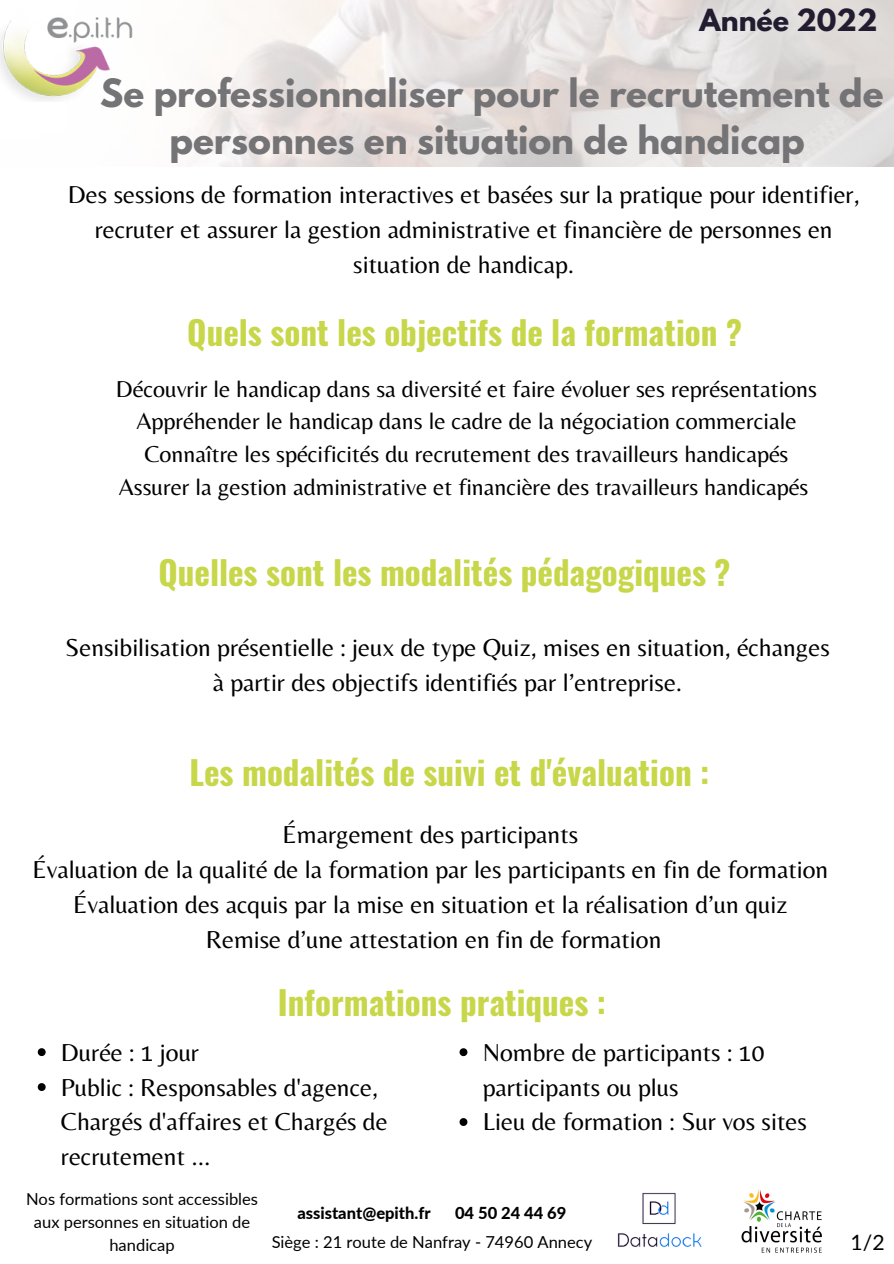
<style>
.page{position:relative;width:894px;height:1264px;background:#fff}
.page>*{position:absolute;margin:0;border:0;box-sizing:border-box;transform-origin:0 0}
.t1{font:700 34.5px/47.2px "League Spartan";color:#747376;text-align:center}
.t2{font:700 33px "Oswald";color:#c7d749}
.t3{font:700 27px "League Spartan";color:#221c30}
.t4{font:25.5px/35px "Belleza";color:#000;text-align:center}
.t5{font:24px "Belleza";color:#000}
.t6{font:21.15px "Lato";color:#000}
.t7{font:16.5px/23.1px "Lato";color:#000;text-align:center}
.t8{font:800 16.5px "Lato";color:#000}
</style>
<div class="page">
<svg style="left:38px;top:1048px;width:8px;height:8px"></svg>
<svg style="left:38px;top:1083px;width:8px;height:7px"></svg>
<svg style="left:459px;top:1048px;width:8px;height:8px"></svg>
<svg style="left:459px;top:1118px;width:8px;height:7px"></svg>
<img style="left:617px;top:1192px;width:85px;height:55px">
<img style="left:741px;top:1190px;width:81px;height:63px">
<img style="left:0;top:0;width:200px;height:102px">
<p class="t3" style="left:699px;top:7px;width:179px">Année 2022</p>
<p class="t1" style="left:100px;top:73px;width:784px">Se professionnaliser pour le recrutement de personnes en situation de handicap</p>
<p class="t4" style="left:68px;top:176px;width:793px">Des sessions de formation interactives et basées sur la pratique pour identifier, recruter et assurer la gestion administrative et financière de personnes en situation de handicap.</p>
<p class="t2" style="left:187px;top:307px;width:556px">Quels sont les objectifs de la formation ?</p>
<p class="t5" style="left:116px;top:374px;width:702px">Découvrir le handicap dans sa diversité et faire évoluer ses représentations</p>
<p class="t5" style="left:136px;top:407px;width:661px">Appréhender le handicap dans le cadre de la négociation commerciale</p>
<p class="t5" style="left:144px;top:439px;width:645px">Connaître les spécificités du recrutement des travailleurs handicapés</p>
<p class="t5" style="left:119px;top:472px;width:691px">Assurer la gestion administrative et financière des travailleurs handicapés</p>
<p class="t2" style="left:158px;top:546px;width:573px">Quelles sont les modalités pédagogiques ?</p>
<p class="t4" style="left:65px;top:629px;width:765px">Sensibilisation présentielle : jeux de type Quiz, mises en situation, échanges à partir des objectifs identifiés par l’entreprise.</p>
<p class="t2" style="left:189px;top:746px;width:521px">Les modalités de suivi et d'évaluation :</p>
<p class="t4" style="left:282px;top:816px;width:297px">Émargement des participants</p>
<p class="t4" style="left:32px;top:851px;width:797px">Évaluation de la qualité de la formation par les participants en fin de formation</p>
<p class="t4" style="left:73px;top:886px;width:715px">Évaluation des acquis par la mise en situation et la réalisation d’un quiz</p>
<p class="t4" style="left:206px;top:921px;width:457px">Remise d’une attestation en fin de formation</p>
<p class="t2" style="left:278px;top:976px;width:329px">Informations pratiques :</p>
<p class="t4" style="left:61px;top:1034px;width:140px">Durée : 1 jour</p>
<p class="t4" style="left:61px;top:1069px;width:328px;text-align:left">Public : Responsables d'agence,<br>Chargés d'affaires et Chargés de recrutement ...</p>
<p class="t4" style="left:482px;top:1034px;width:283px;text-align:left">Nombre de participants : 10 participants ou plus</p>
<p class="t4" style="left:482px;top:1103px;width:325px">Lieu de formation : Sur vos sites</p>
<p class="t7" style="left:26px;top:1186px;width:233px">Nos formations sont accessibles aux personnes en situation de handicap</p>
<p class="t8" style="left:297px;top:1202px;width:135px">assistant@epith.fr</p>
<p class="t8" style="left:455px;top:1202px;width:113px">04 50 24 44 69</p>
<p class="t7" style="left:271px;top:1229px;width:322px">Siège : 21 route de Nanfray - 74960 Annecy</p>
<p class="t6" style="left:850px;top:1228px;width:36px">1/2</p>
</div>
